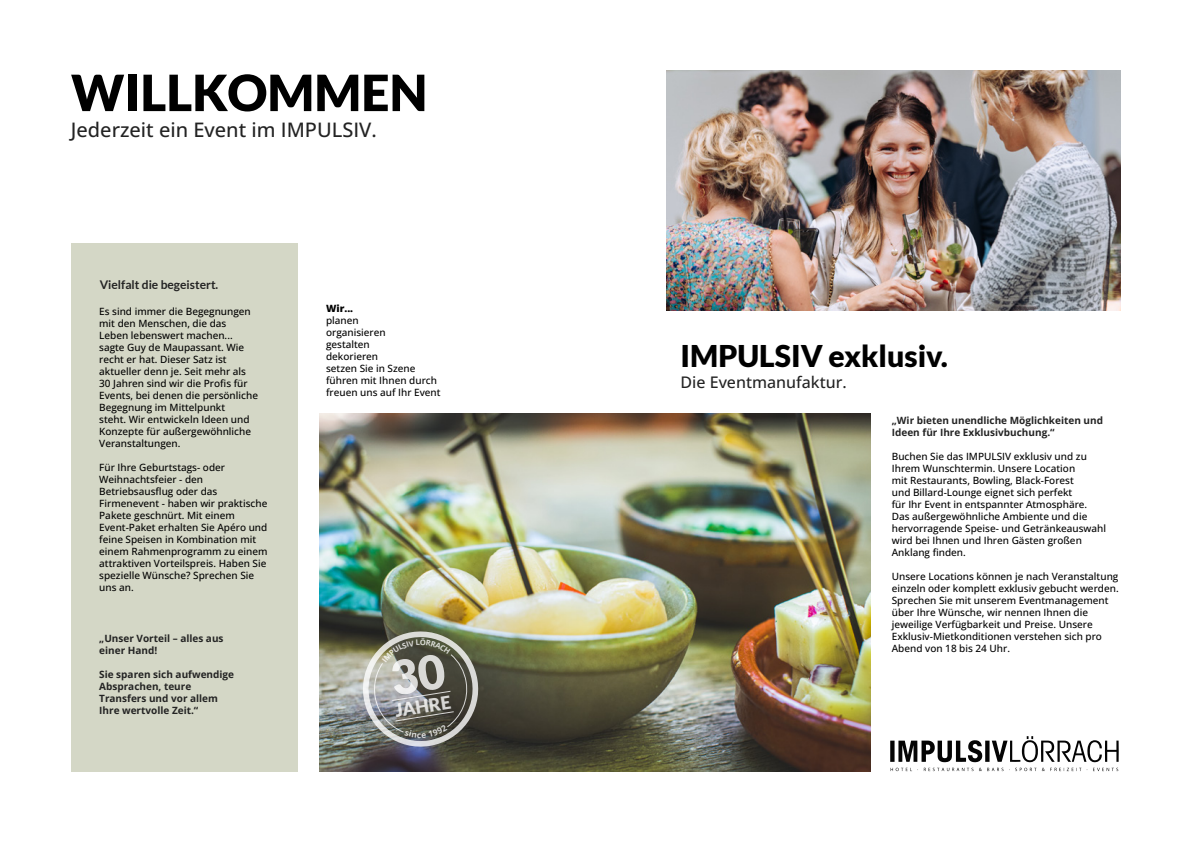
<style>
.page{position:relative;width:1191px;height:842px;background:#fff}
.page>*{position:absolute;margin:0;border:0;box-sizing:border-box;transform-origin:0 0}
.t1{font:900 50px "Lato";color:#000}
.t2{font:900 30px "Lato";color:#000}
.t3{font:500 20px "Open Sans";color:#232323}
.t4{font:900 18px "Lato";color:#fff}
.t5{font:500 16px "Open Sans";color:#232323}
.t6{font:700 12px "Lato";color:#232323}
.t7{font:500 10px/12px "Open Sans";color:#000}
.t8{font:700 10px/12px "Open Sans";color:#232323}
.t9{font:800 10px "Open Sans";color:#000}
</style>
<div class="page">
<div style="left:71px;top:243px;width:227px;height:528px;background:#d4d7c6"></div>
<img style="left:666px;top:71px;width:454px;height:240px">
<img style="left:319px;top:413px;width:551px;height:358px">
<svg style="left:890px;top:736px;width:228px;height:26px"></svg>
<svg style="left:987px;top:768px;width:16px;height:3px"></svg>
<svg style="left:1093px;top:768px;width:25px;height:3px"></svg>
<svg style="left:1009px;top:768px;width:35px;height:3px"></svg>
<svg style="left:890px;top:768px;width:91px;height:3px"></svg>
<svg style="left:1050px;top:768px;width:37px;height:3px"></svg>
<img style="left:362px;top:630px;width:117px;height:120px">
<h1 class="t1" style="left:71px;top:63px;width:358px">WILLKOMMEN</h1>
<h3 class="t3" style="left:71px;top:116px;width:307px">Jederzeit ein Event im IMPULSIV.</h3>
<p class="t6" style="left:100px;top:277px;width:120px">Vielfalt die begeistert.</p>
<p class="t7" style="left:99px;top:305px;width:160px">Es sind immer die Begegnungen mit den Menschen, die das<br>Leben lebenswert machen... sagte Guy de Maupassant. Wie recht er hat. Dieser Satz ist aktueller denn je. Seit mehr als<br>30 Jahren sind wir die Profis für<br>Events, bei denen die persönliche<br>Begegnung im Mittelpunkt<br>steht. Wir entwickeln Ideen und<br>Konzepte für außergewöhnliche<br>Veranstaltungen.</p>
<p class="t7" style="left:99px;top:461px;width:170px">Für Ihre Geburtstags- oder<br>Weihnachtsfeier - den<br>Betriebsausflug oder das<br>Firmenevent - haben wir praktische<br>Pakete geschnürt. Mit einem<br>Event-Paket erhalten Sie Apéro und feine Speisen in Kombination mit einem Rahmenprogramm zu einem attraktiven Vorteilspreis. Haben Sie spezielle Wünsche? Sprechen Sie uns an.</p>
<p class="t8" style="left:99px;top:632px;width:126px">„Unser Vorteil – alles aus einer Hand!</p>
<p class="t8" style="left:99px;top:668px;width:136px">Sie sparen sich aufwendige<br>Absprachen, teure<br>Transfers und vor allem<br>Ihre wertvolle Zeit.“</p>
<p class="t9" style="left:326px;top:302px;width:28px">Wir...</p>
<p class="t7" style="left:326px;top:314px;width:116px">planen<br>organisieren<br>gestalten<br>dekorieren<br>setzen Sie in Szene führen mit Ihnen durch freuen uns auf Ihr Event</p>
<h3 class="t4" style="left:393px;top:700px;width:58px;rotate:-9deg">JAHRE</h3>
<h2 class="t2" style="left:680px;top:339px;width:269px">IMPULSIV exklusiv.</h2>
<h3 class="t5" style="left:680px;top:371px;width:168px">Die Eventmanufaktur.</h3>
<p class="t8" style="left:891px;top:414px;width:213px">„Wir bieten unendliche Möglichkeiten und<br>Ideen für Ihre Exklusivbuchung.“</p>
<p class="t7" style="left:891px;top:450px;width:216px">Buchen Sie das IMPULSIV exklusiv und zu Ihrem Wunschtermin. Unsere Location<br>mit Restaurants, Bowling, Black-Forest<br>und Billard-Lounge eignet sich perfekt<br>für Ihr Event in entspannter Atmosphäre.<br>Das außergewöhnliche Ambiente und die hervorragende Speise- und Getränkeauswahl wird bei Ihnen und Ihren Gästen großen Anklang finden.</p>
<p class="t7" style="left:891px;top:570px;width:228px">Unsere Locations können je nach Veranstaltung einzeln oder komplett exklusiv gebucht werden.<br>Sprechen Sie mit unserem Eventmanagement über Ihre Wünsche, wir nennen Ihnen die jeweilige Verfügbarkeit und Preise. Unsere Exklusiv-Mietkonditionen verstehen sich pro Abend von 18 bis 24 Uhr.</p>
</div>
